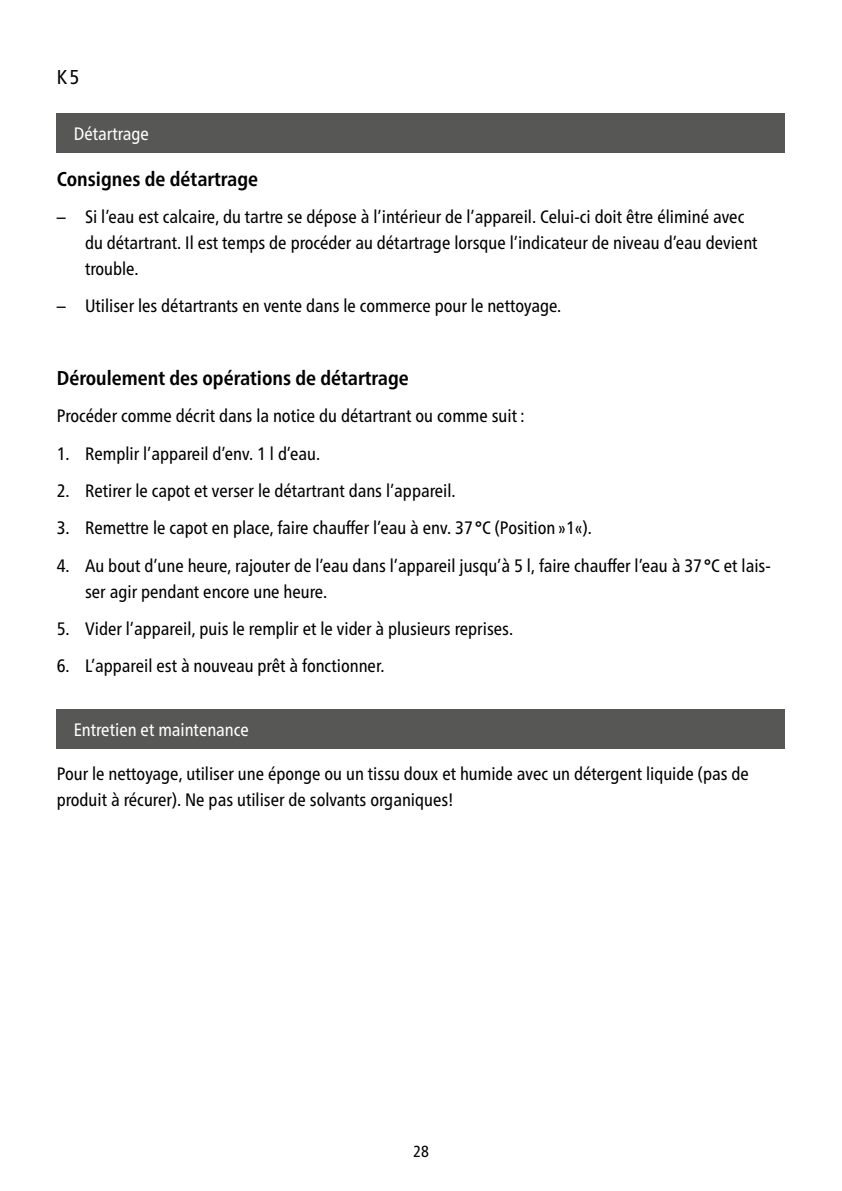
<style>
.page{position:relative;width:842px;height:1191px;background:#fff}
.page>*{position:absolute;margin:0;border:0;box-sizing:border-box;transform-origin:0 0}
.t1{font:700 condensed 20px "Frutiger Neue LTW1 G";color:#000}
.t2{font:condensed 20px "Frutiger Neue LTW1 G";color:#000}
.t3{font:condensed 18px/26px "Frutiger Neue LTW1 G";color:#000}
.t4{font:condensed 18px "Frutiger Neue LTW1 G";color:#fff}
.t5{font:condensed 16px "Frutiger Neue LTW1 G";color:#000}
</style>
<div class="page">
<div style="left:57px;top:113px;width:728px;height:40px;background:#575756"></div>
<div style="left:57px;top:709px;width:728px;height:39px;background:#575756"></div>
<p class="t2" style="left:57px;top:65px;width:24px">K5</p>
<p class="t4" style="left:74px;top:123px;width:77px">Détartrage</p>
<p class="t1" style="left:57px;top:167px;width:203px">Consignes de détartrage</p>
<p class="t3" style="left:85px;top:203px;width:674px;text-indent:-28px">– Si l’eau est calcaire, du tartre se dépose à l’intérieur de l’appareil. Celui-ci doit être éliminé avec du détartrant. Il est temps de procéder au détartrage lorsque l’indicateur de niveau d’eau devient trouble.</p>
<p class="t3" style="left:57px;top:293px;width:506px">– Utiliser les détartrants en vente dans le commerce pour le nettoyage.</p>
<p class="t1" style="left:57px;top:366px;width:354px">Déroulement des opérations de détartrage</p>
<p class="t3" style="left:57px;top:403px;width:470px">Procéder comme décrit dans la notice du détartrant ou comme suit :</p>
<p class="t3" style="left:57px;top:440px;width:265px">1. Remplir l’appareil d’env. 1 l d’eau.</p>
<p class="t3" style="left:57px;top:477px;width:400px">2. Retirer le capot et verser le détartrant dans l’appareil.</p>
<p class="t3" style="left:57px;top:515px;width:537px">3. Remettre le capot en place, faire chauffer l’eau à env. 37 °C (Position »1«).</p>
<p class="t3" style="left:85px;top:552px;width:687px;text-indent:-28px">4. Au bout d’une heure, rajouter de l’eau dans l’appareil jusqu’à 5 l, faire chauffer l’eau à 37 °C et lais&shy;ser agir pendant encore une heure.</p>
<p class="t3" style="left:57px;top:615px;width:458px">5. Vider l’appareil, puis le remplir et le vider à plusieurs reprises.</p>
<p class="t3" style="left:57px;top:653px;width:329px">6. L’appareil est à nouveau prêt à fonctionner.</p>
<p class="t4" style="left:74px;top:718px;width:177px">Entretien et maintenance</p>
<p class="t3" style="left:57px;top:760px;width:694px">Pour le nettoyage, utiliser une éponge ou un tissu doux et humide avec un détergent liquide (pas de produit à récurer). Ne pas utiliser de solvants organiques!</p>
<p class="t5" style="left:413px;top:1142px;width:17px">28</p>
</div>
